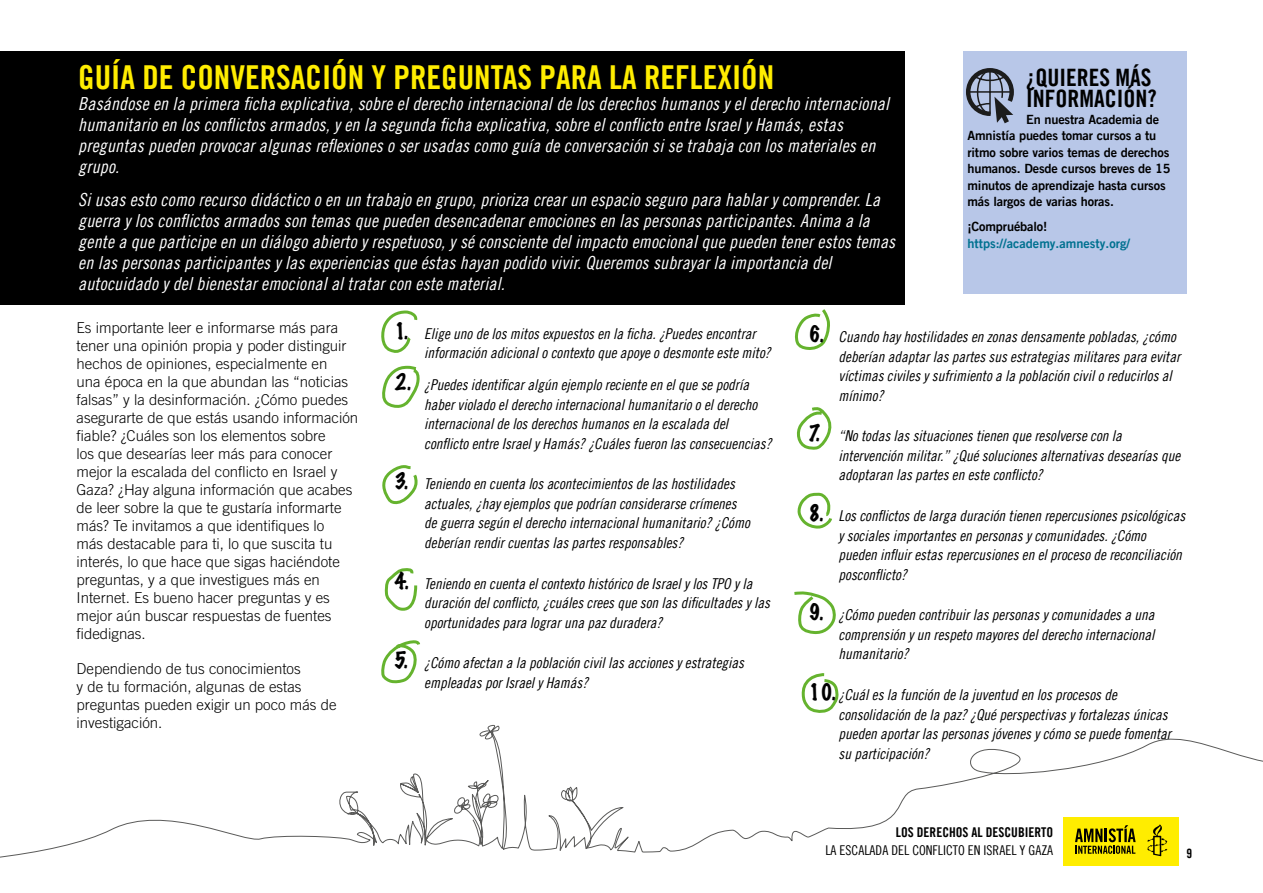
<style>
.page{position:relative;width:1263px;height:893px;background:#fff}
.page>*{position:absolute;margin:0;border:0;box-sizing:border-box;transform-origin:0 0}
.t1{font:33px "Amnesty Trade Gothic Bd Cn 20";color:#ffed00}
.t2{font:24px/21px "Amnesty Trade Gothic Bd Cn 20";color:#000}
.t3{font:18px/21px "Amnesty Trade Gothic Cn 18 Obl";letter-spacing:.01em;color:#fff}
.t4{font:15px/19.5px "Amnesty Trade Gothic Cn 18 Obl";color:#000}
.t5{font:300 15px/18px "Amnesty Trade Gothic";color:#000}
.t6{font:13.5px "Amnesty Trade Gothic Cn 18";color:#000}
.t7{font:13.5px "Amnesty Trade Gothic Bd Cn 20";color:#000}
.t8{font:12.9px "Amnesty Trade Gothic Bd Cn 20";color:#000}
.t9{font:12.75px/16.5px "Amnesty Trade Gothic Bd 2";letter-spacing:-.01em;color:#000}
.t10{font:12.75px "Amnesty Trade Gothic Bd 2";color:#007190}
.s1{font-family:"Marker Felt";font-weight:100;font-size:21px}
</style>
<div class="page">
<svg style="left:381px;top:310px;width:37px;height:43px"></svg>
<svg style="left:382px;top:365px;width:38px;height:43px"></svg>
<svg style="left:382px;top:465px;width:36px;height:40px"></svg>
<svg style="left:384px;top:568px;width:34px;height:43px"></svg>
<svg style="left:381px;top:640px;width:39px;height:33px"></svg>
<svg style="left:795px;top:309px;width:35px;height:41px"></svg>
<svg style="left:796px;top:407px;width:36px;height:43px"></svg>
<svg style="left:794px;top:591px;width:42px;height:44px"></svg>
<svg style="left:797px;top:492px;width:35px;height:37px"></svg>
<svg style="left:0;top:673px;width:1263px;height:193px"></svg>
<div style="left:0;top:51px;width:905px;height:253px;background:#000"></div>
<div style="left:963px;top:51px;width:223px;height:242px;background:#b8c7e8"></div>
<svg style="left:966px;top:68px;width:48px;height:55px"></svg>
<div style="left:1064px;top:817px;width:115px;height:48px;background:#ffed00"></div>
<svg style="left:1147px;top:824px;width:20px;height:32px"></svg>
<svg style="left:1075px;top:825px;width:60px;height:29px"></svg>
<div style="left:1186px;top:817px;width:25px;height:49px;background:#fff"></div>
<h1 class="t1" style="left:78px;top:57px;width:697px">GUÍA DE CONVERSACIÓN Y PREGUNTAS PARA LA REFLEXIÓN</h1>
<p class="t3" style="left:78px;top:92px;width:812px">Basándose en la primera ficha explicativa, sobre el derecho internacional de los derechos humanos y el derecho internacional humanitario en los conflictos armados, y en la segunda ficha explicativa, sobre el conflicto entre Israel y Hamás, estas preguntas pueden provocar algunas reflexiones o ser usadas como guía de conversación si se trabaja con los materiales en grupo.</p>
<p class="t3" style="left:78px;top:189px;width:818px">Si usas esto como recurso didáctico o en un trabajo en grupo, prioriza crear un espacio seguro para hablar y comprender. La guerra y los conflictos armados son temas que pueden desencadenar emociones en las personas participantes. Anima a la gente a que participe en un diálogo abierto y respetuoso, y sé consciente del impacto emocional que pueden tener estos temas en las personas participantes y las experiencias que éstas hayan podido vivir. Queremos subrayar la importancia del autocuidado y del bienestar emocional al tratar con este material.</p>
<p class="t5" style="left:77px;top:318px;width:283px">Es importante leer e informarse más para tener una opinión propia y poder distinguir hechos de opiniones, especialmente en<br>una época en la que abundan las “noticias falsas” y la desinformación. ¿Cómo puedes asegurarte de que estás usando información fiable? ¿Cuáles son los elementos sobre<br>los que desearías leer más para conocer mejor la escalada del conflicto en Israel y Gaza? ¿Hay alguna información que acabes de leer sobre la que te gustaría informarte más? Te invitamos a que identifiques lo<br>más destacable para ti, lo que suscita tu interés, lo que hace que sigas haciéndote preguntas, y a que investigues más en Internet. Es bueno hacer preguntas y es mejor aún buscar respuestas de fuentes fidedignas.</p>
<p class="t5" style="left:77px;top:659px;width:262px">Dependiendo de tus conocimientos<br>y de tu formación, algunas de estas preguntas pueden exigir un poco más de investigación.</p>
<h2 class="t2" style="left:1026px;top:67px;width:132px">¿QUIERES MÁS<br>INFORMACIÓN?</h2>
<p class="t9" style="left:967px;top:111px;width:205px;text-indent:59px">En nuestra Academia de<br>Amnistía puedes tomar cursos a tu ritmo sobre varios temas de derechos humanos. Desde cursos breves de 15 minutos de aprendizaje hasta cursos más largos de varias horas.</p>
<p class="t9" style="left:967px;top:218px;width:81px">¡Compruébalo!</p>
<p class="t10" style="left:967px;top:235px;width:164px">https://academy.amnesty.org/</p>
<p class="t4" style="left:424px;top:324px;width:348px;text-indent:-30px"><span class="s1">1.</span> Elige uno de los mitos expuestos en la ficha. ¿Puedes encontrar información adicional o contexto que apoye o desmonte este mito?</p>
<p class="t4" style="left:424px;top:375px;width:349px;text-indent:-30px"><span class="s1">2.</span> ¿Puedes identificar algún ejemplo reciente en el que se podría haber violado el derecho internacional humanitario o el derecho internacional de los derechos humanos en la escalada del conflicto entre Israel y Hamás? ¿Cuáles fueron las consecuencias?</p>
<p class="t4" style="left:424px;top:474px;width:327px;text-indent:-30px"><span class="s1">3.</span> Teniendo en cuenta los acontecimientos de las hostilidades actuales, ¿hay ejemplos que podrían considerarse crímenes de guerra según el derecho internacional humanitario? ¿Cómo deberían rendir cuentas las partes responsables?</p>
<p class="t4" style="left:424px;top:573px;width:347px;text-indent:-30px"><span class="s1">4.</span> Teniendo en cuenta el contexto histórico de Israel y los TPO y la duración del conflicto, ¿cuáles crees que son las dificultades y las oportunidades para lograr una paz duradera?</p>
<p class="t4" style="left:424px;top:653px;width:321px;text-indent:-30px"><span class="s1">5.</span> ¿Cómo afectan a la población civil las acciones y estrategias empleadas por Israel y Hamás?</p>
<p class="t4" style="left:838px;top:327px;width:343px;text-indent:-30px"><span class="s1">6.</span> Cuando hay hostilidades en zonas densamente pobladas, ¿cómo deberían adaptar las partes sus estrategias militares para evitar víctimas civiles y sufrimiento a la población civil o reducirlos al mínimo?</p>
<p class="t4" style="left:838px;top:426px;width:343px;text-indent:-30px"><span class="s1">7.</span> “No todas las situaciones tienen que resolverse con la intervención militar.” ¿Qué soluciones alternativas desearías que adoptaran las partes en este conflicto?</p>
<p class="t4" style="left:838px;top:506px;width:348px;text-indent:-30px"><span class="s1">8.</span> Los conflictos de larga duración tienen repercusiones psicológicas y sociales importantes en personas y comunidades. ¿Cómo pueden influir estas repercusiones en el proceso de reconciliación posconflicto?</p>
<p class="t4" style="left:838px;top:605px;width:317px;text-align:justify;text-indent:-30px"><span class="s1">9.</span> ¿Cómo pueden contribuir las personas y comunidades a una comprensión y un respeto mayores del derecho internacional humanitario?</p>
<p class="t4" style="left:838px;top:685px;width:334px;text-indent:-30px"><span class="s1">10.</span> ¿Cuál es la función de la juventud en los procesos de consolidación de la paz? ¿Qué perspectivas y fortalezas únicas pueden aportar las personas jóvenes y cómo se puede fomentar su participación?</p>
<p class="t7" style="left:896px;top:824px;width:159px">LOS DERECHOS AL DESCUBIERTO</p>
<p class="t6" style="left:825px;top:842px;width:229px">LA ESCALADA DEL CONFLICTO EN ISRAEL Y GAZA</p>
<p class="t8" style="left:1186px;top:846px;width:7px">9</p>
</div>
